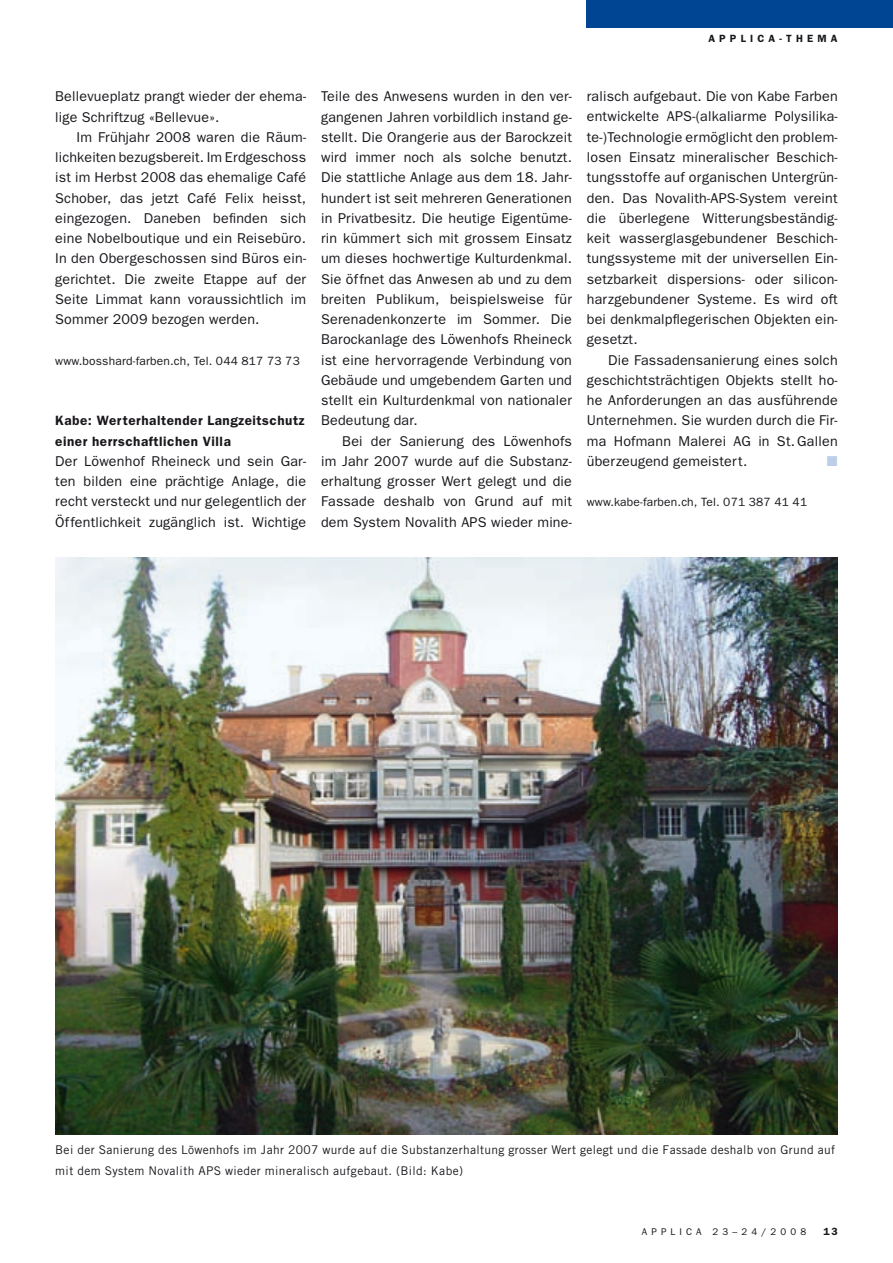
<style>
.page{position:relative;width:893px;height:1263px;background:#fff}
.page>*{position:absolute;margin:0;border:0;box-sizing:border-box;transform-origin:0 0}
.t1{font:14.25px/20.2px "Franklin Gothic";letter-spacing:.015em;color:#1a171c;text-align:justify}
.t2{font:14.25px "Zapf Dingbats";color:#bccee8}
.t3{font:600 13.5px/20.2px "Franklin Gothic";letter-spacing:.04em;color:#1a171c}
.t4{font:12px/20.2px "Trade Gothic";letter-spacing:.03em;color:#1a171c}
.t5{font:12px "Franklin Gothic";letter-spacing:.015em;color:#1a171c}
.t6{font:600 10.5px "Franklin Gothic";letter-spacing:.4em;color:#1a171c}
.t7{font:9.75px "Franklin Gothic";letter-spacing:.42em;color:#1a171c}
</style>
<div class="page">
<div style="left:587px;top:0;width:306px;height:28px;background:#004494"></div>
<img style="left:55px;top:558px;width:783px;height:576px">
<p class="t6" style="left:708px;top:32px;width:131px">applica-thema</p>
<p class="t1" style="left:55px;top:86px;width:252px">Bellevueplatz prangt wieder der ehema&shy;lige Schriftzug «Bellevue».</p>
<p class="t1" style="left:55px;top:127px;width:252px;text-indent:21px">I m Frühjahr 2008 waren die Räum&shy;lichkeiten bezugsbereit. I m Erdgeschoss ist im Herbst 2008 das ehemalige Café Schober, das jetzt Café Felix heisst, eingezogen. Daneben befinden sich eine Nobelboutique und ein Reisebüro.<br>I n den Obergeschossen sind Büros ein&shy;gerichtet. Die zweite Etappe auf der Seite Limmat kann voraussichtlich im Sommer 2009 bezogen werden.</p>
<p class="t5" style="left:55px;top:354px;width:246px">www.bosshard-farben.ch, Tel. 044 817 73 73</p>
<p class="t3" style="left:55px;top:411px;width:251px">Kabe: Werterhaltender Langzeitschutz einer herrschaftlichen Villa</p>
<p class="t1" style="left:55px;top:451px;width:252px">Der Löwenhof Rheineck und sein Gar&shy;ten bilden eine prächtige Anlage, die recht versteckt und nur gelegentlich der Öffentlichkeit zugänglich ist. Wichtige</p>
<p class="t1" style="left:321px;top:86px;width:252px">Teile des Anwesens wurden in den ver&shy;gangenen Jahren vorbildlich instand ge&shy;stellt. Die Orangerie aus der Barockzeit wird immer noch als solche benutzt.<br>Die stattliche Anlage aus dem 18. Jahr&shy;hundert ist seit mehreren Generationen in Privatbesitz. Die heutige Eigentüme&shy;rin kümmert sich mit grossem Einsatz um dieses hochwertige Kulturdenkmal.<br>Sie öffnet das Anwesen ab und zu dem breiten Publikum, beispielsweise für Serenadenkonzerte im Sommer. Die Barockanlage des Löwenhofs Rheineck ist eine hervorragende Verbindung von Gebäude und umgebendem Garten und stellt ein Kulturdenkmal von nationaler Bedeutung dar.</p>
<p class="t1" style="left:321px;top:431px;width:252px;text-indent:21px">Bei der Sanierung des Löwenhofs im Jahr 2007 wurde auf die Substanz&shy;erhaltung grosser Wert gelegt und die Fassade deshalb von Grund auf mit dem System Novalith APS wieder mine-</p>
<p class="t1" style="left:587px;top:86px;width:252px">ralisch aufgebaut. Die von Kabe Farben entwickelte APS-(alkaliarme Polysilika&shy;te-)Technologie ermöglicht den problem&shy;losen Einsatz mineralischer Beschich&shy;tungsstoffe auf organischen Untergrün&shy;den. Das Novalith-APS-System vereint die überlegene Witterungsbeständig&shy;keit wasserglasgebundener Beschich&shy;tungssysteme mit der universellen Ein&shy;setzbarkeit dispersions- oder silicon&shy;harzgebundener Systeme. Es wird oft bei denkmalpflegerischen Objekten ein&shy;gesetzt.</p>
<p class="t1" style="left:587px;top:350px;width:252px;text-indent:21px">Die Fassadensanierung eines solch geschichtsträchtigen Objekts stellt ho&shy;he Anforderungen an das ausführende Unternehmen. Sie wurden durch die Fir&shy;ma Hofmann Malerei AG in St.Gallen überzeugend gemeistert.</p>
<p class="t2" style="left:827px;top:454px;width:12px">■</p>
<p class="t5" style="left:587px;top:495px;width:222px">www.kabe-farben.ch, Tel. 071 387 41 41</p>
<p class="t4" style="left:55px;top:1140px;width:781px">Bei der Sanierung des Löwenhofs im Jahr 2007 wurde auf die Substanzerhaltung grosser Wert gelegt und die Fassade deshalb von Grund auf mit dem System Novalith APS wieder mineralisch aufgebaut. (Bild: Kabe)</p>
<p class="t7" style="left:642px;top:1226px;width:166px">Applica 23–24/2008</p>
<p class="t6" style="left:823px;top:1225px;width:16px">13</p>
</div>
